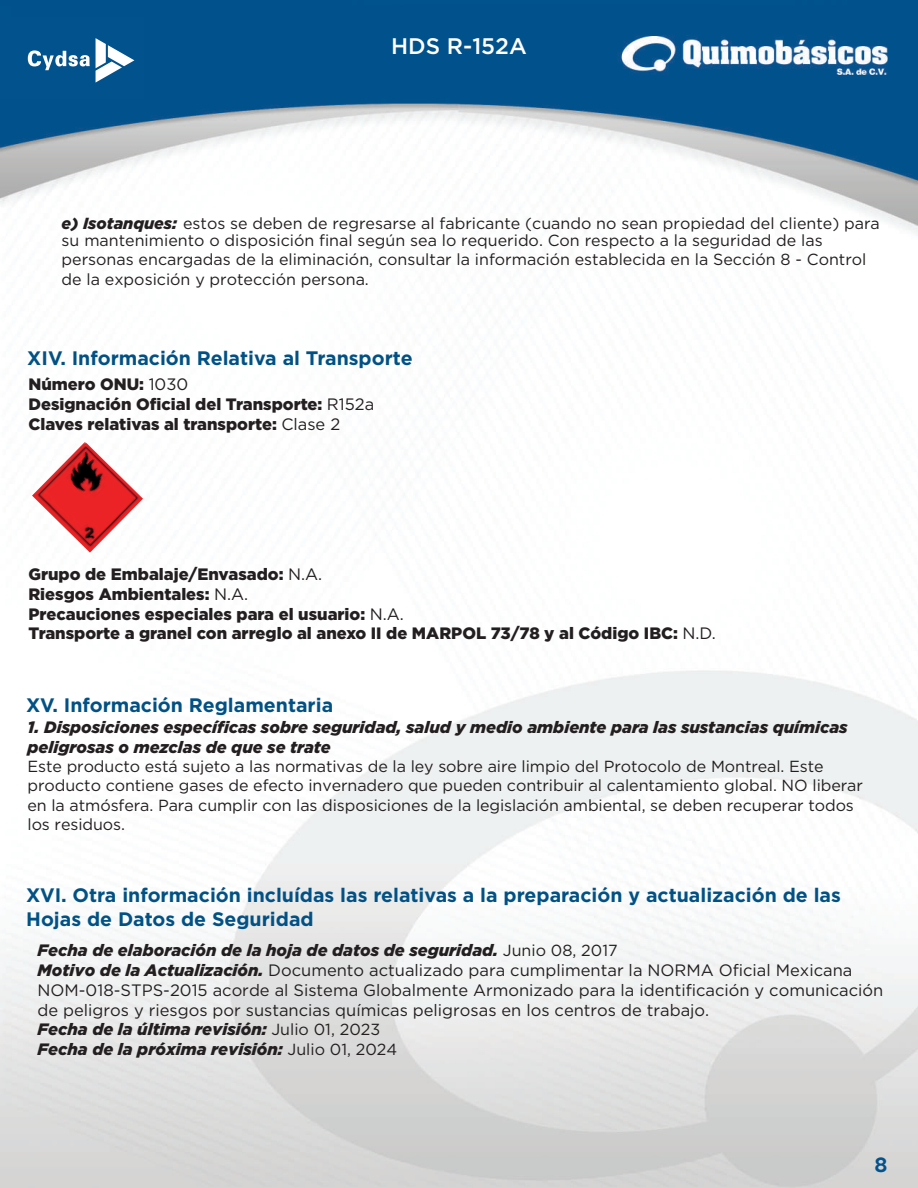
<style>
.page{position:relative;width:918px;height:1188px;background:#fff}
.page>*{position:absolute;margin:0;border:0;box-sizing:border-box;transform-origin:0 0}
.t1{font:500 22.5px "Gotham";color:#fff}
.t2{font:700 19.5px/23.4px "Gotham";color:#015185}
.t3{font:500 18px "Keep Calm";color:#01538e}
.t4{font:italic 900 16.5px/19.8px "Gotham";color:#231f20}
.t5{font:900 16.5px/19.8px "Gotham";color:#231f20}
.t6{font:16.5px/19.8px "Gotham";color:#231f20}
.t7{font:16.05px/19.2px "Gotham";letter-spacing:-.005em;color:#231f20}
.s1{font-weight:900;font-style:italic}
.s2{font-weight:400}
.s3{font-weight:400;font-style:normal;font-size:16.05px}
</style>
<div class="page">
<img style="left:1px;top:0;width:917px;height:1188px">
<div style="left:0;top:18px;width:143px;height:81px;background:#01528d"></div>
<svg style="left:28px;top:50px;width:62px;height:20px"></svg>
<svg style="left:96px;top:38px;width:38px;height:45px"></svg>
<img style="left:32px;top:442px;width:111px;height:111px">
<img style="left:32px;top:496px;width:58px;height:57px">
<h1 class="t1" style="left:391px;top:32px;width:137px">HDS R-152A</h1>
<p class="t7" style="left:62px;top:214px;width:820px"><span class="s1">e) Isotanques:</span> estos se deben de regresarse al fabricante (cuando no sean propiedad del cliente) para</p>
<p class="t7" style="left:62px;top:231px;width:806px">su mantenimiento o disposición final según sea lo requerido. Con respecto a la seguridad de las personas encargadas de la eliminación, consultar la información establecida en la Sección 8 - Control de la exposición y protección persona.</p>
<p class="t2" style="left:27px;top:346px;width:387px">XIV. Información Relativa al Transporte</p>
<p class="t5" style="left:28px;top:374px;width:347px">Número ONU: <span class="s2">1030<br></span>Designación Oficial del Transporte: <span class="s2">R152a<br></span>Claves relativas al transporte: <span class="s2">Clase 2</span></p>
<p class="t5" style="left:28px;top:564px;width:689px">Grupo de Embalaje/Envasado: <span class="s2">N.A.<br></span>Riesgos Ambientales: <span class="s2">N.A.<br></span>Precauciones especiales para el usuario: <span class="s2">N.A.<br></span>Transporte a granel con arreglo al anexo II de MARPOL 73/78 y al Código IBC: <span class="s2">N.D.</span></p>
<p class="t2" style="left:26px;top:693px;width:309px">XV. Información Reglamentaria</p>
<p class="t4" style="left:28px;top:717px;width:822px">1. Disposiciones específicas sobre seguridad, salud y medio ambiente para las sustancias químicas peligrosas o mezclas de que se trate</p>
<p class="t7" style="left:28px;top:756px;width:837px">Este producto está sujeto a las normativas de la ley sobre aire limpio del Protocolo de Montreal. Este producto contiene gases de efecto invernadero que pueden contribuir al calentamiento global. NO liberar en la atmósfera. Para cumplir con las disposiciones de la legislación ambiental, se deben recuperar todos los residuos.</p>
<p class="t2" style="left:26px;top:883px;width:816px">XVI. Otra información incluídas las relativas a la preparación y actualización de las<br>Hojas de Datos de Seguridad</p>
<p class="t4" style="left:38px;top:940px;width:582px">Fecha de elaboración de la hoja de datos de seguridad. <span class="s3">Junio 08, 2017</span></p>
<p class="t6" style="left:38px;top:960px;width:847px"><span class="s1">Motivo de la Actualización.</span> Documento actualizado para cumplimentar la NORMA Oficial Mexicana<br>NOM-018-STPS-2015 acorde al Sistema Globalmente Armonizado para la identificación y comunicación de peligros y riesgos por sustancias químicas peligrosas en los centros de trabajo.</p>
<p class="t4" style="left:38px;top:1019px;width:361px">Fecha de la última revisión: <span class="s3">Julio 01, 2023<br></span>Fecha de la próxima revisión: <span class="s3">Julio 01, 2024</span></p>
<p class="t3" style="left:874px;top:1149px;width:15px">8</p>
</div>
